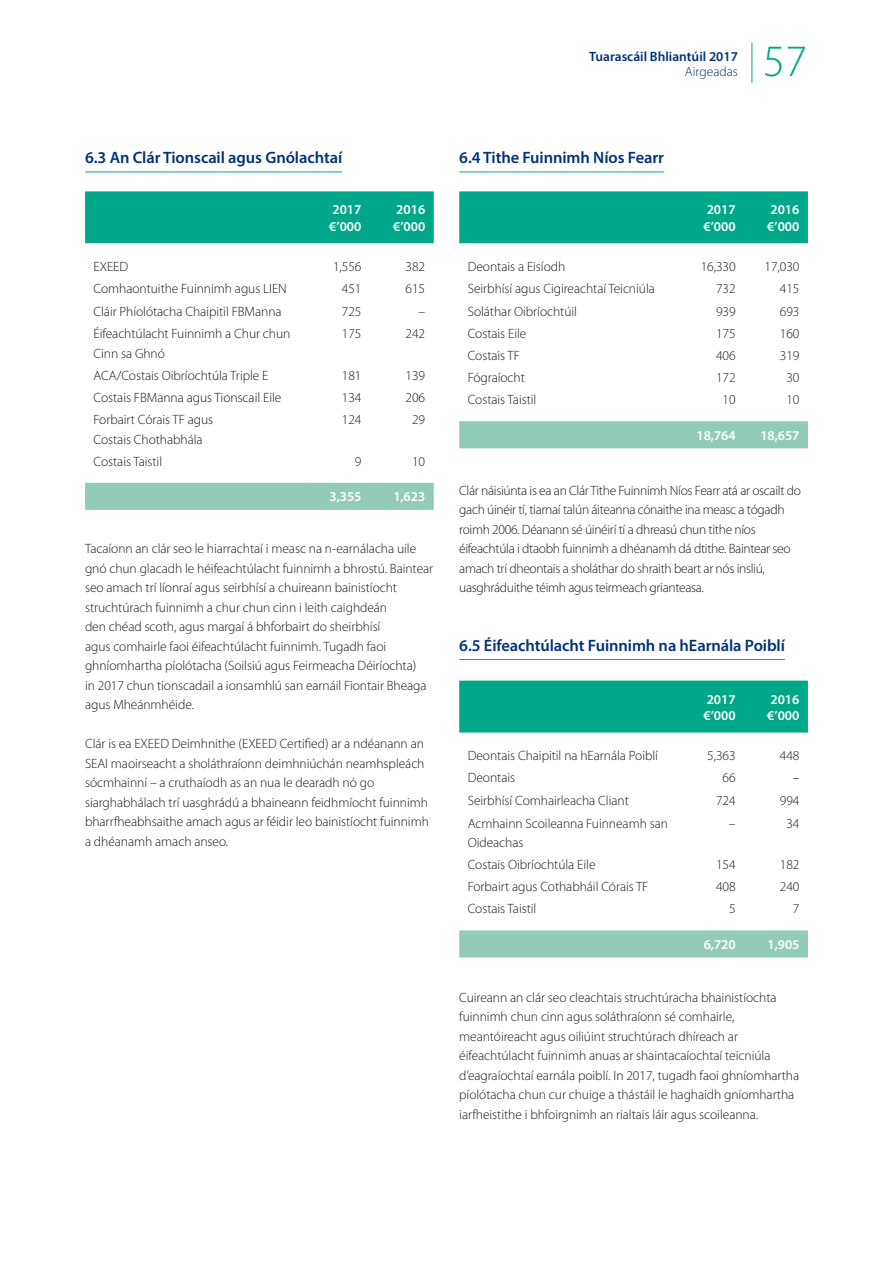
<style>
.page{position:relative;width:893px;height:1263px;background:#fff}
.page>*{position:absolute;margin:0;border:0;box-sizing:border-box;transform-origin:0 0}
.t1{font:300 45px "Myriad Pro";color:#00a889}
.SEAI_AR17_H2{font:600 16.5px "Myriad Pro";letter-spacing:-.005em;color:#003278}
.SEAI_AR17_Body{font:300 13.5px/19.5px "Myriad Pro";letter-spacing:-.005em;color:#1a171c}
.SEAI_AR17_Body-2{font:300 13.5px/19.5px "Myriad Pro";letter-spacing:-.025em;color:#1a171c}
.SEAI_AR17_Body-3{font:600 13.5px/16.5px "Myriad Pro";color:#fff}
.t2{font:600 13.5px "Myriad Pro";color:#003278}
.t3{font:300 13.5px "Myriad Pro";color:#003278}
</style>
<div class="page">
<hr style="left:751px;top:43px;width:1px;height:40px;background:#00a889">
<hr style="left:85px;top:172px;width:257px;height:1px;background:#00a889">
<div style="left:85px;top:191px;width:349px;height:52px;background:#00a889"></div>
<svg style="left:85px;top:243px;width:349px;height:240px"></svg>
<div style="left:85px;top:483px;width:349px;height:27px;background:#92ccb8"></div>
<hr style="left:459px;top:172px;width:205px;height:1px;background:#00a889">
<hr style="left:459px;top:659px;width:326px;height:1px;background:#00a889">
<div style="left:459px;top:191px;width:349px;height:52px;background:#00a889"></div>
<svg style="left:459px;top:243px;width:349px;height:1px"></svg>
<div style="left:459px;top:421px;width:349px;height:27px;background:#92ccb8"></div>
<div style="left:459px;top:681px;width:349px;height:52px;background:#00a889"></div>
<div style="left:459px;top:930px;width:349px;height:27px;background:#92ccb8"></div>
<p class="t2" style="left:589px;top:48px;width:150px">Tuarascáil Bhliantúil 2017</p>
<p class="t3" style="left:685px;top:64px;width:55px">Airgeadas</p>
<p class="t1" style="left:763px;top:37px;width:45px">57</p>
<p class="SEAI_AR17_H2" style="left:85px;top:147px;width:259px">6.3 An Clár Tionscail agus Gnólachtaí</p>
<p class="SEAI_AR17_Body-3" style="left:329px;top:201px;width:34px">2017 €’000</p>
<p class="SEAI_AR17_Body-3" style="left:393px;top:201px;width:34px">2016 €’000</p>
<p class="SEAI_AR17_Body" style="left:94px;top:257px;width:36px">EXEED</p>
<p class="SEAI_AR17_Body" style="left:333px;top:257px;width:30px">1,556</p>
<p class="SEAI_AR17_Body" style="left:406px;top:257px;width:21px">382</p>
<p class="SEAI_AR17_Body" style="left:94px;top:279px;width:195px">Comhaontuithe Fuinnimh agus LIEN</p>
<p class="SEAI_AR17_Body" style="left:342px;top:279px;width:21px">451</p>
<p class="SEAI_AR17_Body" style="left:406px;top:279px;width:21px">615</p>
<p class="SEAI_AR17_Body" style="left:94px;top:302px;width:190px">Cláir Phíolótacha Chaipitil FBManna</p>
<p class="SEAI_AR17_Body" style="left:342px;top:302px;width:21px">725</p>
<p class="SEAI_AR17_Body" style="left:418px;top:302px;width:8px">–</p>
<p class="SEAI_AR17_Body" style="left:94px;top:324px;width:198px">Éifeachtúlacht Fuinnimh a Chur chun<br>Cinn sa Ghnó</p>
<p class="SEAI_AR17_Body" style="left:342px;top:324px;width:21px">175</p>
<p class="SEAI_AR17_Body" style="left:406px;top:324px;width:21px">242</p>
<p class="SEAI_AR17_Body" style="left:94px;top:366px;width:177px">ACA/Costais Oibríochtúla Triple E</p>
<p class="SEAI_AR17_Body" style="left:342px;top:366px;width:21px">181</p>
<p class="SEAI_AR17_Body" style="left:406px;top:366px;width:21px">139</p>
<p class="SEAI_AR17_Body" style="left:94px;top:388px;width:189px">Costais FBManna agus Tionscail Eile</p>
<p class="SEAI_AR17_Body" style="left:342px;top:388px;width:21px">134</p>
<p class="SEAI_AR17_Body" style="left:406px;top:388px;width:21px">206</p>
<p class="SEAI_AR17_Body" style="left:94px;top:410px;width:121px">Forbairt Córais TF agus</p>
<p class="SEAI_AR17_Body" style="left:94px;top:430px;width:111px">Costais Chothabhála</p>
<p class="SEAI_AR17_Body" style="left:342px;top:410px;width:21px">124</p>
<p class="SEAI_AR17_Body" style="left:412px;top:410px;width:15px">29</p>
<p class="SEAI_AR17_Body" style="left:94px;top:452px;width:70px">Costais Taistil</p>
<p class="SEAI_AR17_Body" style="left:355px;top:452px;width:8px">9</p>
<p class="SEAI_AR17_Body" style="left:412px;top:452px;width:15px">10</p>
<p class="SEAI_AR17_Body-3" style="left:330px;top:488px;width:33px">3,355</p>
<p class="SEAI_AR17_Body-3" style="left:393px;top:488px;width:33px">1,623</p>
<p class="SEAI_AR17_Body" style="left:85px;top:539px;width:350px">Tacaíonn an clár seo le hiarrachtaí i measc na n-earnálacha uile gnó chun glacadh le héifeachtúlacht fuinnimh a bhrostú. Baintear seo amach trí líonraí agus seirbhísí a chuireann bainistíocht struchtúrach fuinnimh a chur chun cinn i leith caighdeán<br>den chéad scoth, agus margaí á bhforbairt do sheirbhísí<br>agus comhairle faoi éifeachtúlacht fuinnimh. Tugadh faoi ghníomhartha píolótacha (Soilsiú agus Feirmeacha Déiríochta)<br>in 2017 chun tionscadail a ionsamhlú san earnáil Fiontair Bheaga agus Mheánmhéide.</p>
<p class="SEAI_AR17_Body" style="left:85px;top:734px;width:345px">Clár is ea EXEED Deimhnithe (EXEED Certified) ar a ndéanann an SEAI maoirseacht a sholáthraíonn deimhniúchán neamhspleách sócmhainní – a cruthaíodh as an nua le dearadh nó go siarghabhálach trí uasghrádú a bhaineann feidhmíocht fuinnimh bharrfheabhsaithe amach agus ar féidir leo bainistíocht fuinnimh a dhéanamh amach anseo.</p>
<p class="SEAI_AR17_H2" style="left:459px;top:147px;width:206px">6.4 Tithe Fuinnimh Níos Fearr</p>
<p class="SEAI_AR17_Body-3" style="left:703px;top:201px;width:34px">2017 €’000</p>
<p class="SEAI_AR17_Body-3" style="left:767px;top:201px;width:34px">2016 €’000</p>
<p class="SEAI_AR17_Body" style="left:468px;top:257px;width:99px">Deontais a Eisíodh</p>
<p class="SEAI_AR17_Body" style="left:701px;top:257px;width:36px">16,330</p>
<p class="SEAI_AR17_Body" style="left:764px;top:257px;width:36px">17,030</p>
<p class="SEAI_AR17_Body" style="left:468px;top:279px;width:189px">Seirbhísí agus Cigireachtaí Teicniúla</p>
<p class="SEAI_AR17_Body" style="left:716px;top:279px;width:21px">732</p>
<p class="SEAI_AR17_Body" style="left:780px;top:279px;width:21px">415</p>
<p class="SEAI_AR17_Body" style="left:468px;top:302px;width:111px">Soláthar Oibríochtúil</p>
<p class="SEAI_AR17_Body" style="left:716px;top:302px;width:21px">939</p>
<p class="SEAI_AR17_Body" style="left:780px;top:302px;width:21px">693</p>
<p class="SEAI_AR17_Body" style="left:468px;top:324px;width:60px">Costais Eile</p>
<p class="SEAI_AR17_Body" style="left:716px;top:324px;width:21px">175</p>
<p class="SEAI_AR17_Body" style="left:780px;top:324px;width:21px">160</p>
<p class="SEAI_AR17_Body" style="left:468px;top:346px;width:54px">Costais TF</p>
<p class="SEAI_AR17_Body" style="left:716px;top:346px;width:21px">406</p>
<p class="SEAI_AR17_Body" style="left:780px;top:346px;width:21px">319</p>
<p class="SEAI_AR17_Body" style="left:468px;top:368px;width:59px">Fógraíocht</p>
<p class="SEAI_AR17_Body" style="left:716px;top:368px;width:21px">172</p>
<p class="SEAI_AR17_Body" style="left:786px;top:368px;width:15px">30</p>
<p class="SEAI_AR17_Body" style="left:468px;top:390px;width:70px">Costais Taistil</p>
<p class="SEAI_AR17_Body" style="left:722px;top:390px;width:15px">10</p>
<p class="SEAI_AR17_Body" style="left:786px;top:390px;width:15px">10</p>
<p class="SEAI_AR17_Body-3" style="left:697px;top:427px;width:41px">18,764</p>
<p class="SEAI_AR17_Body-3" style="left:760px;top:427px;width:41px">18,657</p>
<p class="SEAI_AR17_Body-2" style="left:459px;top:481px;width:343px">Clár náisiúnta is ea an Clár Tithe Fuinnimh Níos Fearr atá ar oscailt do gach úinéir tí, tiarnaí talún áiteanna cónaithe ina measc a tógadh roimh 2006. Déanann sé úinéirí tí a dhreasú chun tithe níos éifeachtúla i dtaobh fuinnimh a dhéanamh dá dtithe. Baintear seo amach trí dheontais a sholáthar do shraith beart ar nós insliú, uasghráduithe téimh agus teirmeach grianteasa.</p>
<p class="SEAI_AR17_H2" style="left:459px;top:635px;width:327px">6.5 Éifeachtúlacht Fuinnimh na hEarnála Poiblí</p>
<p class="SEAI_AR17_Body-3" style="left:703px;top:690px;width:34px">2017 €’000</p>
<p class="SEAI_AR17_Body-3" style="left:767px;top:690px;width:34px">2016 €’000</p>
<p class="SEAI_AR17_Body" style="left:468px;top:746px;width:192px">Deontais Chaipitil na hEarnála Poiblí</p>
<p class="SEAI_AR17_Body" style="left:707px;top:746px;width:30px">5,363</p>
<p class="SEAI_AR17_Body" style="left:780px;top:746px;width:21px">448</p>
<p class="SEAI_AR17_Body" style="left:468px;top:768px;width:49px">Deontais</p>
<p class="SEAI_AR17_Body" style="left:722px;top:768px;width:15px">66</p>
<p class="SEAI_AR17_Body" style="left:793px;top:768px;width:8px">–</p>
<p class="SEAI_AR17_Body" style="left:468px;top:791px;width:163px">Seirbhísí Comhairleacha Cliant</p>
<p class="SEAI_AR17_Body" style="left:716px;top:791px;width:21px">724</p>
<p class="SEAI_AR17_Body" style="left:780px;top:791px;width:21px">994</p>
<p class="SEAI_AR17_Body" style="left:468px;top:813px;width:202px">Acmhainn Scoileanna Fuinneamh san<br>Oideachas</p>
<p class="SEAI_AR17_Body" style="left:729px;top:813px;width:8px">–</p>
<p class="SEAI_AR17_Body" style="left:786px;top:813px;width:15px">34</p>
<p class="SEAI_AR17_Body" style="left:468px;top:855px;width:129px">Costais Oibríochtúla Eile</p>
<p class="SEAI_AR17_Body" style="left:716px;top:855px;width:21px">154</p>
<p class="SEAI_AR17_Body" style="left:780px;top:855px;width:21px">182</p>
<p class="SEAI_AR17_Body" style="left:468px;top:877px;width:182px">Forbairt agus Cothabháil Córais TF</p>
<p class="SEAI_AR17_Body" style="left:716px;top:877px;width:21px">408</p>
<p class="SEAI_AR17_Body" style="left:780px;top:877px;width:21px">240</p>
<p class="SEAI_AR17_Body" style="left:468px;top:899px;width:70px">Costais Taistil</p>
<p class="SEAI_AR17_Body" style="left:729px;top:899px;width:8px">5</p>
<p class="SEAI_AR17_Body" style="left:793px;top:899px;width:8px">7</p>
<p class="SEAI_AR17_Body-3" style="left:704px;top:936px;width:33px">6,720</p>
<p class="SEAI_AR17_Body-3" style="left:768px;top:936px;width:33px">1,905</p>
<p class="SEAI_AR17_Body" style="left:459px;top:988px;width:341px">Cuireann an clár seo cleachtais struchtúracha bhainistíochta fuinnimh chun cinn agus soláthraíonn sé comhairle, meantóireacht agus oiliúint struchtúrach dhíreach ar éifeachtúlacht fuinnimh anuas ar shaintacaíochtaí teicniúla d’eagraíochtaí earnála poiblí. In 2017, tugadh faoi ghníomhartha píolótacha chun cur chuige a thástáil le haghaidh gníomhartha iarfheistithe i bhfoirgnimh an rialtais láir agus scoileanna.</p>
</div>
